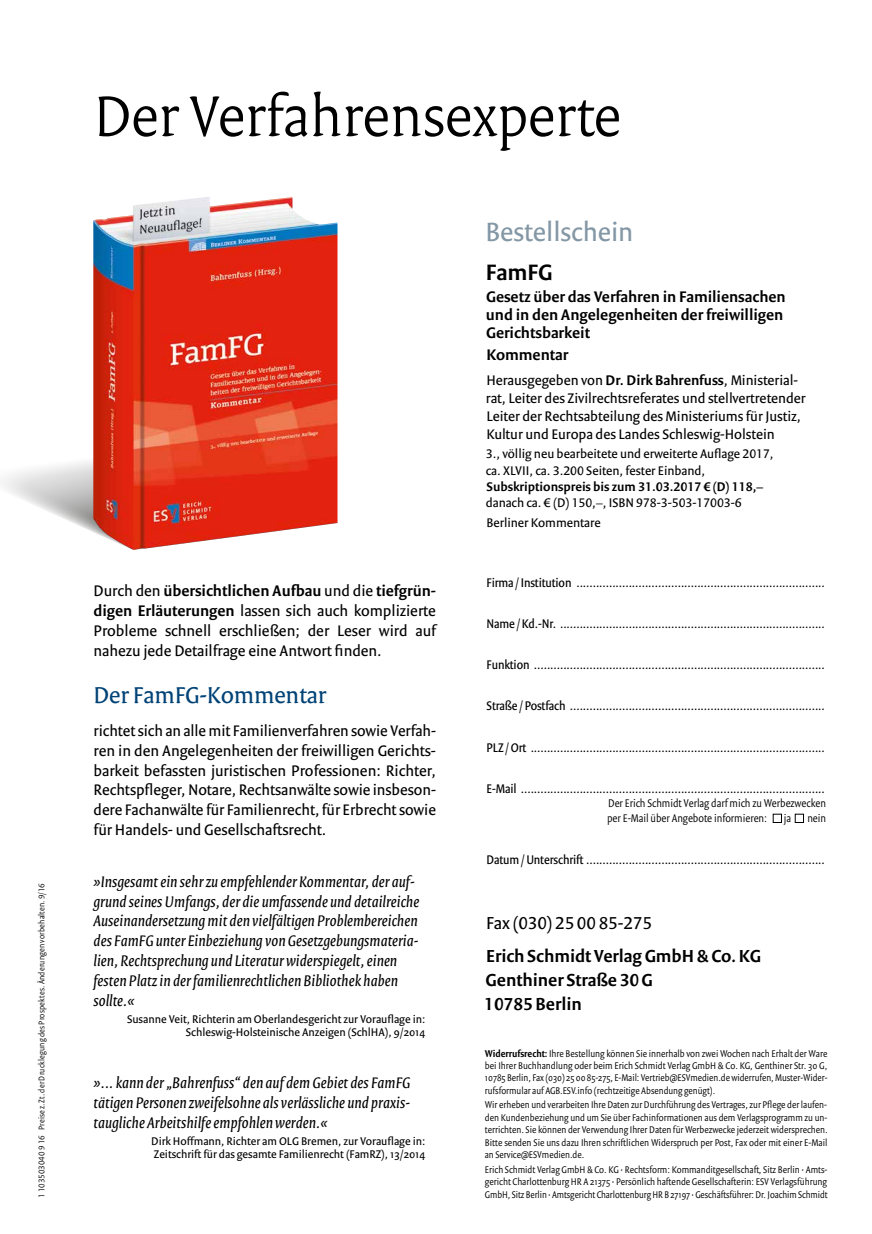
<style>
.page{position:relative;width:872px;height:1234px;background:#fff}
.page>*{position:absolute;margin:0;border:0;box-sizing:border-box;transform-origin:0 0}
.t1{font:300 61.5px "Versa Pro";letter-spacing:-.005em;color:#000}
.t2{font:28.5px "Versa Sans Pro";color:#8497a5}
.t3{font:24.75px "Versa Pro";letter-spacing:-.005em;color:#004377}
.t4{font:600 24px "Versa Sans Pro";color:#000}
.t5{font:600 18.75px/24px "Versa Sans Pro";color:#000}
.t6{font:18.75px "Versa Sans Pro";color:#000}
.t7{font:16.5px/19.8px "Versa Sans Pro";color:#000;text-align:justify}
.t8{font:italic 16.5px/19.8px "Versa Pro";letter-spacing:.005em;color:#000}
.t9{font:600 16.5px/18.1px "Versa Sans Pro";color:#000}
.t10{font:15px/18px "Versa Sans Pro";color:#000}
.t11{font:13.5px "Versa Sans Con Pro";letter-spacing:-.005em;color:#000}
.t12{font:13.5px/16.2px "Versa Sans Pro";color:#000}
.t13{font:600 13.5px "Versa Sans Pro";color:#000}
.t14{font:12px/13.2px "Versa Sans Pro";color:#000;text-align:right}
.t15{font:300 12px/15px "Versa Sans Con Pro";color:#000}
.t16{font:300 10.5px/12.5px "Versa Sans Con Pro";color:#000;text-align:justify}
.t17{font:300 9px "Versa Sans Con Pro";letter-spacing:.02em;color:#000}
.s1{font-weight:600}
</style>
<div class="page">
<svg style="left:3px;top:461px;width:137px;height:89px"></svg>
<img style="left:93px;top:197px;width:244px;height:352px">
<div style="left:773px;top:813px;width:9px;height:9px;border:1px solid #000"></div>
<div style="left:795px;top:813px;width:9px;height:9px;border:1px solid #000"></div>
<p class="t17" style="left:36px;top:1197px;width:316px;rotate:-90deg">1 103503040 9 16 Preise z. Zt. der Drucklegung des Prospektes. Änderungen vorbehalten. 9/16</p>
<h1 class="t1" style="left:94px;top:79px;width:529px">Der Verfahrensexperte</h1>
<h3 class="t7" style="left:94px;top:580px;width:344px">Durch den <span class="s1">übersichtlichen Aufbau</span> und die <span class="s1">tiefgrün&shy;digen Erläuterungen</span> lassen sich auch komplizierte Probleme schnell erschließen; der Leser wird auf nahezu jede Detailfrage eine Antwort finden.</h3>
<h3 class="t3" style="left:94px;top:680px;width:234px">Der FamFG-Kommentar</h3>
<p class="t7" style="left:94px;top:720px;width:344px">richtet sich an alle mit Familienverfahren sowie Verfah&shy;ren in den Angelegenheiten der freiwilligen Gerichts&shy;barkeit befassten juristischen Professionen: Richter, Rechtspfleger, Notare, Rechtsanwälte sowie insbeson&shy;dere Fachanwälte für Familienrecht, für Erbrecht sowie für Handels- und Gesellschaftsrecht.</p>
<p class="t8" style="left:94px;top:871px;width:327px">»Insgesamt ein sehr zu empfehlender Kommentar, der auf&shy;grund seines Umfangs, der die umfassende und detailreiche Auseinandersetzung mit den vielfältigen Problembereichen des FamFG unter Einbeziehung von Gesetzgebungsmateria&shy;lien, Rechtsprechung und Literatur widerspiegelt, einen festen Platz in der familienrechtlichen Bibliothek haben sollte.«</p>
<p class="t14" style="left:127px;top:1012px;width:300px">Susanne Veit, Richterin am Oberlandesgericht zur Vorauflage in:<br>Schleswig-Holsteinische Anzeigen (SchlHA), 9/2014</p>
<h3 class="t8" style="left:94px;top:1072px;width:318px;text-align:justify">»... kann der „Bahrenfuss“ den auf dem Gebiet des FamFG tätigen Personen zweifelsohne als verlässliche und praxis&shy;taugliche Arbeitshilfe empfohlen werden.«</h3>
<p class="t14" style="left:151px;top:1134px;width:275px;text-align:left">Dirk Hoffmann, Richter am OLG Bremen, zur Vorauflage in:<br>Zeitschrift für das gesamte Familienrecht (FamRZ), 13/2014</p>
<h2 class="t2" style="left:485px;top:215px;width:149px">Bestellschein</h2>
<h3 class="t4" style="left:486px;top:258px;width:68px">FamFG</h3>
<h3 class="t9" style="left:486px;top:287px;width:301px">Gesetz über das Verfahren in Familiensachen und in den Angelegenheiten der freiwilligen<br>Gerichtsbarkeit</h3>
<h3 class="t9" style="left:486px;top:345px;width:83px">Kommentar</h3>
<h3 class="t10" style="left:486px;top:370px;width:321px">Herausgegeben von <span class="s1">Dr. Dirk Bahrenfuss</span>, Ministerial&shy;rat, Leiter des Zivilrechtsreferates und stellvertretender Leiter der Rechtsabteilung des Ministeriums für Justiz, Kultur und Europa des Landes Schleswig-Holstein</h3>
<p class="t12" style="left:486px;top:445px;width:289px">3., völlig neu bearbeitete und erweiterte Auflage 2017, ca. XLVII, ca. 3.200 Seiten, fester Einband,</p>
<p class="t13" style="left:486px;top:478px;width:278px">Subskriptionspreis bis zum 31.03.2017 € (D) 118,–</p>
<p class="t12" style="left:486px;top:492px;width:257px;line-height:19.6px">danach ca. € (D) 150,–, ISBN 978-3-503-17003-6<br>Berliner Kommentare</p>
<p class="t11" style="left:486px;top:574px;width:340px">Firma /Institution ............................................................................</p>
<p class="t11" style="left:486px;top:615px;width:340px">Name /Kd.-Nr. .................................................................................</p>
<p class="t11" style="left:486px;top:656px;width:340px">Funktion .........................................................................................</p>
<p class="t11" style="left:486px;top:698px;width:340px">Straße /Postfach ..............................................................................</p>
<p class="t11" style="left:486px;top:739px;width:340px">PLZ /Ort ..........................................................................................</p>
<p class="t11" style="left:486px;top:780px;width:340px">E-Mail .............................................................................................</p>
<p class="t15" style="left:607px;top:795px;width:220px">Der Erich Schmidt Verlag darf mich zu Werbezwecken per E-Mail über Angebote informieren:</p>
<p class="t15" style="left:784px;top:810px;width:9px">ja</p>
<p class="t15" style="left:807px;top:810px;width:20px">nein</p>
<p class="t11" style="left:486px;top:851px;width:340px">Datum/Unterschrift .........................................................................</p>
<h3 class="t6" style="left:486px;top:911px;width:167px">Fax (030) 25 00 85-275</h3>
<h3 class="t5" style="left:484px;top:943px;width:278px">Erich Schmidt Verlag GmbH &amp; Co. KG<br>Genthiner Straße 30G<br>10785 Berlin</h3>
<p class="t16" style="left:485px;top:1046px;width:344px"><span class="s1">Widerrufsrecht:</span> Ihre Bestellung können Sie innerhalb von zwei Wochen nach Erhalt der Ware bei Ihrer Buchhandlung oder beim Erich Schmidt Verlag GmbH &amp; Co. KG, Genthiner Str. 30 G, 10785 Berlin, Fax (030) 25 00 85-275, E-Mail: Vertrieb@ESVmedien.de widerrufen, Muster-Wider&shy;rufsformular auf AGB.ESV.info (rechtzeitige Absendung genügt).</p>
<p class="t16" style="left:485px;top:1098px;width:344px">Wir erheben und verarbeiten Ihre Daten zur Durchführung des Vertrages, zur Pflege der laufen&shy;den Kundenbeziehung und um Sie über Fachinformationen aus dem Verlagsprogramm zu un&shy;terrichten. Sie können der Verwendung Ihrer Daten für Werbezwecke jederzeit widersprechen.<br>Bitte senden Sie uns dazu Ihren schriftlichen Widerspruch per Post, Fax oder mit einer E-Mail an Service@ESVmedien.de.</p>
<p class="t16" style="left:485px;top:1162px;width:344px">Erich Schmidt Verlag GmbH &amp; Co. KG • Rechtsform: Kommanditgesellschaft, Sitz Berlin • Amts&shy;gericht Charlottenburg HR A 21375 • Persönlich haftende Gesellschafterin: ESV Verlagsführung GmbH, Sitz Berlin • Amtsgericht Charlottenburg HR B 27197 • Geschäftsführer: Dr. Joachim Schmidt</p>
</div>
